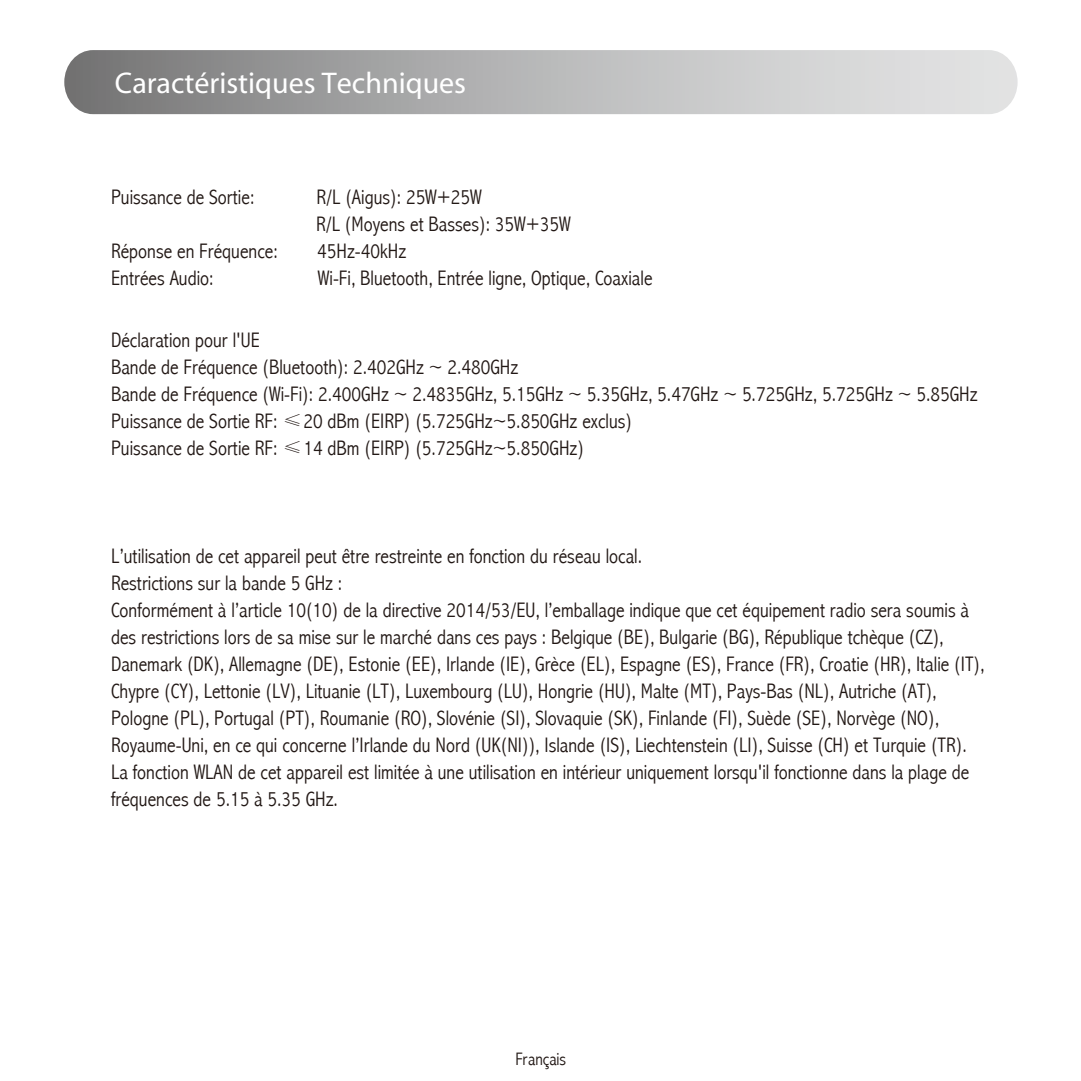
<style>
.page{position:relative;width:1081px;height:1081px;background:#fff}
.page>*{position:absolute;margin:0;border:0;box-sizing:border-box;transform-origin:0 0}
.t1{font:30px "Myriad";color:#fff}
.t2{font:300 condensed 21px/27px "Abadi";color:#221815}
.t3{font:300 condensed 18px "Abadi";color:#221815}
.s1{font-family:"Adobe Song Std";font-stretch:normal}
</style>
<div class="page">
<div style="left:64px;top:50px;width:953px;height:64px;background:linear-gradient(to right,#7a7a7a,#edeeee);border-radius:30px"></div>
<h1 class="t1" style="left:115px;top:68px;width:352px">Caractéristiques Techniques</h1>
<p class="t2" style="left:111px;top:184px;width:145px">Puissance de Sortie:</p>
<p class="t2" style="left:316px;top:184px;width:256px">R/L (Aigus): 25W+25W<br>R/L (Moyens et Basses): 35W+35W</p>
<p class="t2" style="left:111px;top:238px;width:168px">Réponse en Fréquence:</p>
<p class="t2" style="left:317px;top:238px;width:90px">45Hz-40kHz</p>
<p class="t2" style="left:111px;top:265px;width:104px">Entrées Audio:</p>
<p class="t2" style="left:318px;top:265px;width:336px">Wi-Fi, Bluetooth, Entrée ligne, Optique, Coaxiale</p>
<p class="t2" style="left:111px;top:327px;width:867px">Déclaration pour l'UE<br>Bande de Fréquence (Bluetooth): 2.402GHz ~ 2.480GHz<br>Bande de Fréquence (Wi-Fi): 2.400GHz ~ 2.4835GHz, 5.15GHz ~ 5.35GHz, 5.47GHz ~ 5.725GHz, 5.725GHz ~ 5.85GHz Puissance de Sortie RF: <span class="s1">≤</span>20 dBm (EIRP) (5.725GHz~5.850GHz exclus)<br>Puissance de Sortie RF: <span class="s1">≤</span>14 dBm (EIRP) (5.725GHz~5.850GHz)</p>
<p class="t2" style="left:111px;top:543px;width:874px">L’utilisation de cet appareil peut être restreinte en fonction du réseau local.<br>Restrictions sur la bande 5 GHz :<br>Conformément à l’article 10(10) de la directive 2014/53/EU, l’emballage indique que cet équipement radio sera soumis à des restrictions lors de sa mise sur le marché dans ces pays : Belgique (BE), Bulgarie (BG), République tchèque (CZ), Danemark (DK), Allemagne (DE), Estonie (EE), Irlande (IE), Grèce (EL), Espagne (ES), France (FR), Croatie (HR), Italie (IT), Chypre (CY), Lettonie (LV), Lituanie (LT), Luxembourg (LU), Hongrie (HU), Malte (MT), Pays-Bas (NL), Autriche (AT), Pologne (PL), Portugal (PT), Roumanie (RO), Slovénie (SI), Slovaquie (SK), Finlande (FI), Suède (SE), Norvège (NO), Royaume-Uni, en ce qui concerne l’Irlande du Nord (UK(NI)), Islande (IS), Liechtenstein (LI), Suisse (CH) et Turquie (TR).<br>La fonction WLAN de cet appareil est limitée à une utilisation en intérieur uniquement lorsqu'il fonctionne dans la plage de fréquences de 5.15 à 5.35 GHz.</p>
<p class="t3" style="left:515px;top:1048px;width:52px">Français</p>
</div>
